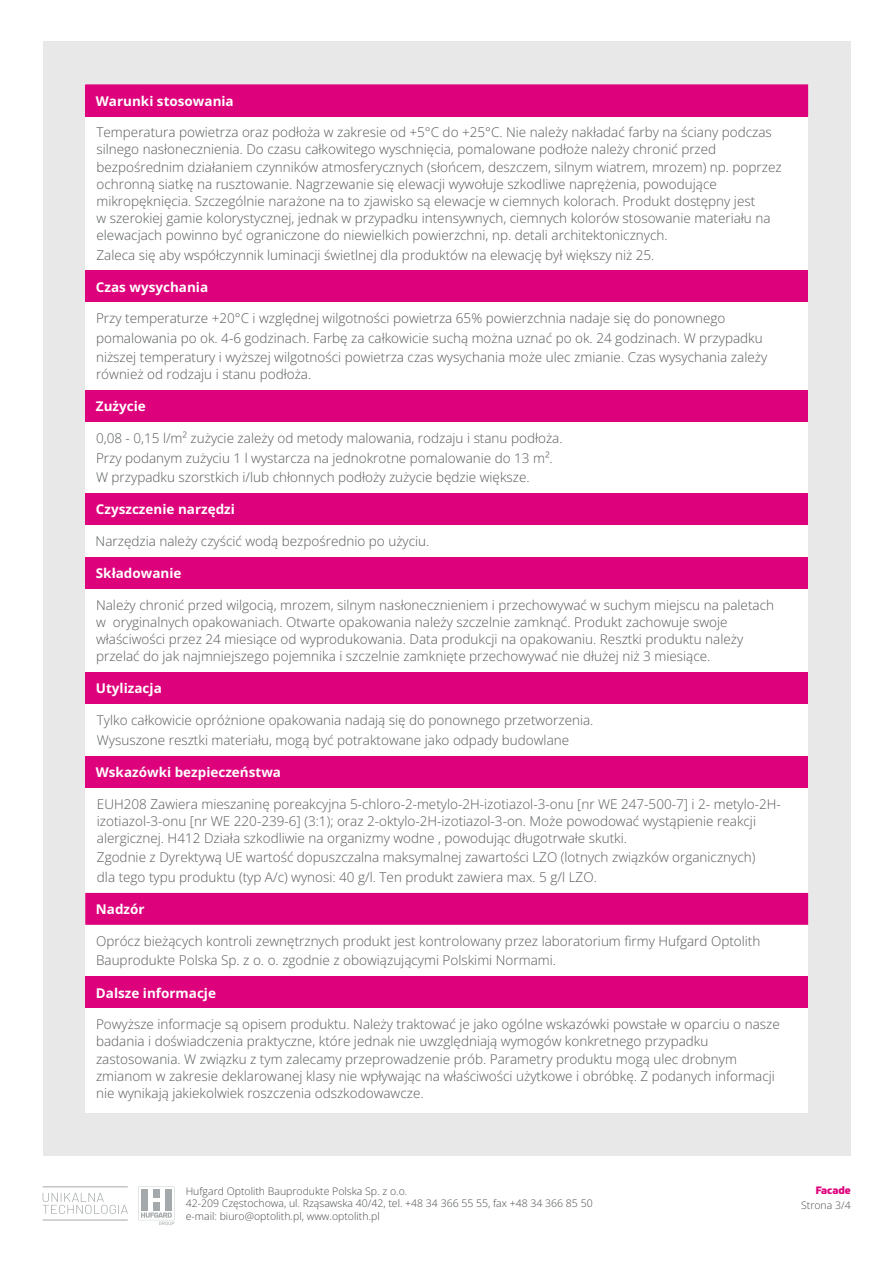
<style>
.page{position:relative;width:893px;height:1263px;background:#fff}
.page>*{position:absolute;margin:0;border:0;box-sizing:border-box;transform-origin:0 0}
.t1{font:300 13.5px/17.1px "Open Sans";color:#56595a}
.t2{font:700 13.5px "Open Sans";color:#fff}
.t3{font:300 10.5px/12.6px "Open Sans";color:#484b4d}
.t4{font:800 10.5px "Prometo";color:#dd027c}
</style>
<div class="page">
<div style="left:43px;top:42px;width:808px;height:1114px;background:#e8e8e9"></div>
<svg style="left:138px;top:1186px;width:36px;height:39px"></svg>
<svg style="left:43px;top:1193px;width:85px;height:21px"></svg>
<hr style="left:43px;top:1220px;width:85px;height:1px;background:#a4a9ab">
<hr style="left:43px;top:1186px;width:85px;height:1px;background:#a4a9ab">
<div style="left:85px;top:116px;width:723px;height:997px;background:#fff"></div>
<svg style="left:85px;top:84px;width:723px;height:1px"></svg>
<div style="left:85px;top:85px;width:723px;height:31px;background:#dd027c"></div>
<div style="left:85px;top:270px;width:723px;height:32px;background:#dd027c"></div>
<div style="left:85px;top:390px;width:723px;height:32px;background:#dd027c"></div>
<div style="left:85px;top:493px;width:723px;height:32px;background:#dd027c"></div>
<div style="left:85px;top:557px;width:723px;height:32px;background:#dd027c"></div>
<div style="left:85px;top:672px;width:723px;height:32px;background:#dd027c"></div>
<div style="left:85px;top:756px;width:723px;height:32px;background:#dd027c"></div>
<div style="left:85px;top:893px;width:723px;height:32px;background:#dd027c"></div>
<div style="left:85px;top:976px;width:723px;height:32px;background:#dd027c"></div>
<p class="t2" style="left:96px;top:91px;width:139px">Warunki stosowania</p>
<p class="t1" style="left:96px;top:124px;width:687px">Temperatura powietrza oraz podłoża w zakresie od +5°C do +25°C. Nie należy nakładać farby na ściany podczas silnego nasłonecznienia. Do czasu całkowitego wyschnięcia, pomalowane podłoże należy chronić przed bezpośrednim działaniem czynników atmosferycznych (słońcem, deszczem, silnym wiatrem, mrozem) np. poprzez ochronną siatkę na rusztowanie. Nagrzewanie się elewacji wywołuje szkodliwe naprężenia, powodujące mikropęknięcia. Szczególnie narażone na to zjawisko są elewacje w ciemnych kolorach. Produkt dostępny jest<br>w szerokiej gamie kolorystycznej, jednak w przypadku intensywnych, ciemnych kolorów stosowanie materiału na elewacjach powinno być ograniczone do niewielkich powierzchni, np. detali architektonicznych.</p>
<p class="t1" style="left:96px;top:246px;width:559px">Zaleca się aby współczynnik luminacji świetlnej dla produktów na elewację był większy niż 25.</p>
<p class="t2" style="left:96px;top:277px;width:114px">Czas wysychania</p>
<p class="t1" style="left:96px;top:308px;width:673px;line-height:19.5px">Przy temperaturze +20°C i względnej wilgotności powietrza 65% powierzchnia nadaje się do ponownego pomalowania po ok. 4-6 godzinach. Farbę za całkowicie suchą można uznać po ok. 24 godzinach. W przypadku niższej temperatury i wyższej wilgotności powietrza czas wysychania może ulec zmianie. Czas wysychania zależy</p>
<p class="t1" style="left:96px;top:365px;width:217px">również od rodzaju i stanu podłoża.</p>
<p class="t2" style="left:96px;top:397px;width:51px">Zużycie</p>
<p class="t1" style="left:96px;top:428px;width:468px;line-height:19.5px">0,08 - 0,15 l/m² zużycie zależy od metody malowania, rodzaju i stanu podłoża.<br>Przy podanym zużyciu 1 l wystarcza na jednokrotne pomalowanie do 13 m².<br>W przypadku szorstkich i/lub chłonnych podłoży zużycie będzie większe.</p>
<p class="t2" style="left:96px;top:500px;width:141px">Czyszczenie narzędzi</p>
<p class="t1" style="left:96px;top:532px;width:335px">Narzędzia należy czyścić wodą bezpośrednio po użyciu.</p>
<p class="t2" style="left:96px;top:564px;width:87px">Składowanie</p>
<p class="t1" style="left:96px;top:596px;width:679px">Należy chronić przed wilgocią, mrozem, silnym nasłonecznieniem i przechowywać w suchym miejscu na paletach w oryginalnych opakowaniach. Otwarte opakowania należy szczelnie zamknąć. Produkt zachowuje swoje właściwości przez 24 miesiące od wyprodukowania. Data produkcji na opakowaniu. Resztki produktu należy przelać do jak najmniejszego pojemnika i szczelnie zamknięte przechowywać nie dłużej niż 3 miesiące.</p>
<p class="t2" style="left:96px;top:679px;width:67px">Utylizacja</p>
<p class="t1" style="left:97px;top:710px;width:498px;line-height:19.5px">Tylko całkowicie opróżnione opakowania nadają się do ponownego przetworzenia.<br>Wysuszone resztki materiału, mogą być potraktowane jako odpady budowlane</p>
<p class="t2" style="left:96px;top:763px;width:187px">Wskazówki bezpieczeństwa</p>
<p class="t1" style="left:97px;top:795px;width:685px">EUH208 Zawiera mieszaninę poreakcyjna 5-chloro-2-metylo-2H-izotiazol-3-onu [nr WE 247-500-7] i 2- metylo-2H&shy;izotiazol-3-onu [nr WE 220-239-6] (3:1); oraz 2-oktylo-2H-izotiazol-3-on. Może powodować wystąpienie reakcji alergicznej. H412 Działa szkodliwie na organizmy wodne , powodując długotrwałe skutki.</p>
<p class="t1" style="left:97px;top:847px;width:660px;line-height:19.5px">Zgodnie z Dyrektywą UE wartość dopuszczalna maksymalnej zawartości LZO (lotnych związków organicznych) dla tego typu produktu (typ A/c) wynosi: 40 g/l. Ten produkt zawiera max. 5 g/l LZO.</p>
<p class="t2" style="left:96px;top:899px;width:50px">Nadzór</p>
<p class="t1" style="left:96px;top:931px;width:666px;line-height:19.5px">Oprócz bieżących kontroli zewnętrznych produkt jest kontrolowany przez laboratorium firmy Hufgard Optolith<br>Bauprodukte Polska Sp. z o. o. zgodnie z obowiązującymi Polskimi Normami.</p>
<p class="t2" style="left:96px;top:983px;width:122px">Dalsze informacje</p>
<p class="t1" style="left:96px;top:1015px;width:685px">Powyższe informacje są opisem produktu. Należy traktować je jako ogólne wskazówki powstałe w oparciu o nasze badania i doświadczenia praktyczne, które jednak nie uwzględniają wymogów konkretnego przypadku zastosowania. W związku z tym zalecamy przeprowadzenie prób. Parametry produktu mogą ulec drobnym zmianom w zakresie deklarowanej klasy nie wpływając na właściwości użytkowe i obróbkę. Z podanych informacji nie wynikają jakiekolwiek roszczenia odszkodowawcze.</p>
<p class="t3" style="left:186px;top:1184px;width:408px">Hufgard Optolith Bauprodukte Polska Sp. z o.o.<br>42-209 Częstochowa, ul. Rząsawska 40/42, tel. +48 34 366 55 55, fax +48 34 366 85 50 e-mail: biuro@optolith.pl, www.optolith.pl</p>
<p class="t4" style="left:816px;top:1186px;width:37px">Facade</p>
<p class="t3" style="left:801px;top:1198px;width:51px">Strona 3/4</p>
</div>
